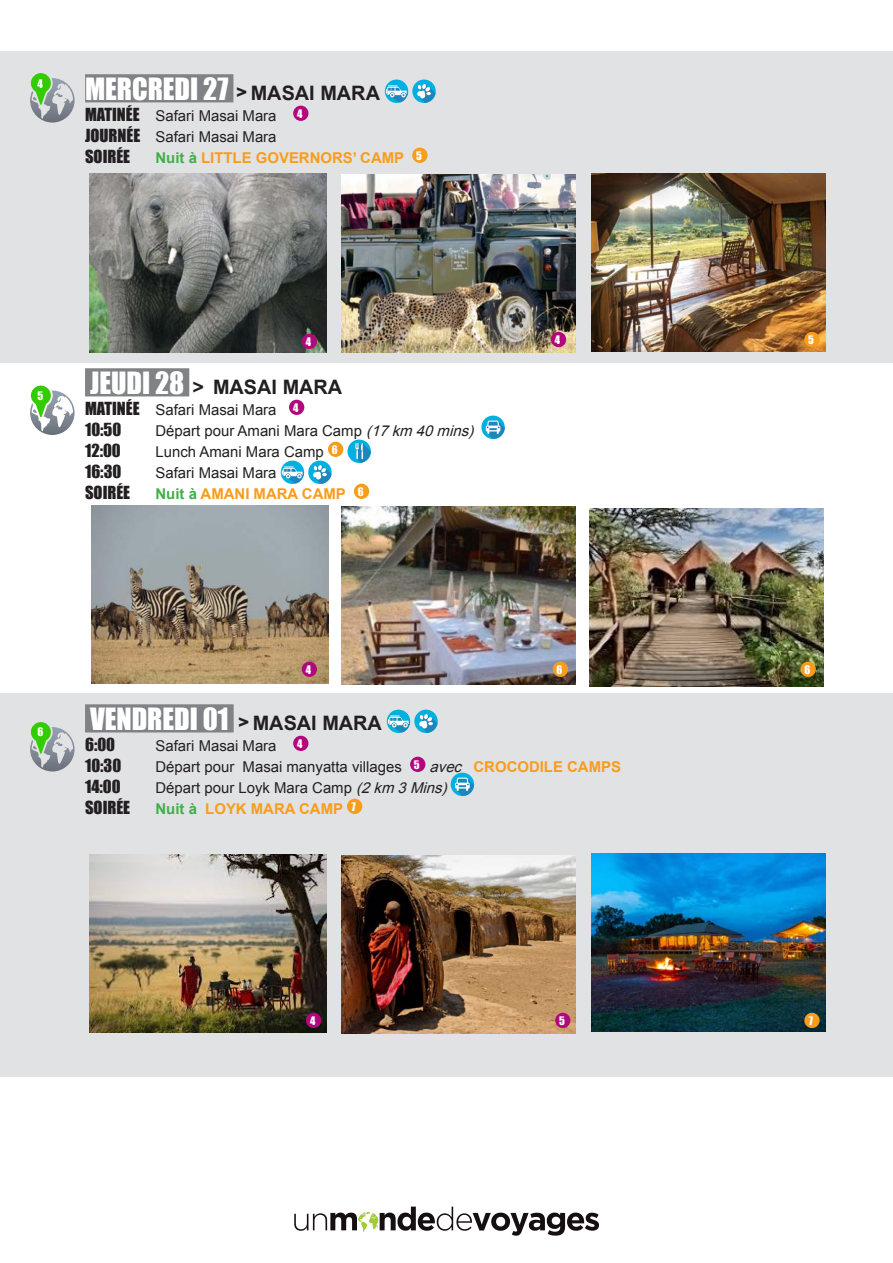
<style>
.page{position:relative;width:893px;height:1263px;background:#fff}
.page>*{position:absolute;margin:0;border:0;box-sizing:border-box;transform-origin:0 0}
.t1{font:28.2px "Impact";color:#fff}
.t2{font:700 19.95px "Arial";color:#231f20}
.t3{font:16.65px "Impact";color:#231f20}
.t4{font:14.85px "Arial";color:#231f20}
.t5{font:700 14.85px "Arial";color:#f89c1c}
.t6{font:10.8px "Impact";color:#fff}
.s1{font-size:19.95px;color:#231f20}
.s2{font-family:"Arial";font-weight:700;font-size:19.95px;color:#231f20}
.s3{font-family:"Impact";font-size:16.65px}
.s4{color:#40ae49}
.s5{font-family:"Impact";font-weight:400;font-size:28.2px;color:#fff}
.s6{font-style:italic}
.s7{font-weight:400;font-style:italic;color:#231f20}
</style>
<div class="page">
<div style="left:0;top:51px;width:893px;height:311px;background:#e1e2e4"></div>
<div style="left:0;top:693px;width:893px;height:384px;background:#e1e2e4"></div>
<div style="left:85px;top:74px;width:148px;height:28px;background:#808285"></div>
<div style="left:85px;top:368px;width:104px;height:28px;background:#808285"></div>
<div style="left:85px;top:704px;width:149px;height:28px;background:#808285"></div>
<div style="left:385px;top:80px;width:23px;height:23px;background:#00b0e0;border-radius:50%"></div>
<svg style="left:386px;top:85px;width:22px;height:17px"></svg>
<div style="left:412px;top:80px;width:24px;height:23px;background:#00b0e0;border-radius:50%"></div>
<svg style="left:417px;top:84px;width:19px;height:19px"></svg>
<div style="left:293px;top:106px;width:15px;height:15px;background:#b2087d;border-radius:50%"></div>
<div style="left:412px;top:148px;width:16px;height:15px;background:#f89c1c;border-radius:50%"></div>
<div style="left:289px;top:400px;width:15px;height:15px;background:#b2087d;border-radius:50%"></div>
<svg style="left:481px;top:416px;width:24px;height:23px"></svg>
<svg style="left:486px;top:420px;width:19px;height:19px"></svg>
<div style="left:328px;top:442px;width:15px;height:15px;background:#f89c1c;border-radius:50%"></div>
<div style="left:347px;top:440px;width:24px;height:23px;background:#00b0e0;border-radius:50%"></div>
<svg style="left:355px;top:443px;width:16px;height:20px"></svg>
<div style="left:281px;top:461px;width:23px;height:23px;background:#00b0e0;border-radius:50%"></div>
<svg style="left:282px;top:466px;width:22px;height:17px"></svg>
<div style="left:308px;top:461px;width:24px;height:23px;background:#00b0e0;border-radius:50%"></div>
<svg style="left:313px;top:465px;width:18px;height:19px"></svg>
<div style="left:354px;top:484px;width:15px;height:15px;background:#f89c1c;border-radius:50%"></div>
<div style="left:387px;top:710px;width:23px;height:23px;background:#00b0e0;border-radius:50%"></div>
<svg style="left:388px;top:715px;width:22px;height:17px"></svg>
<div style="left:414px;top:710px;width:24px;height:23px;background:#00b0e0;border-radius:50%"></div>
<svg style="left:419px;top:714px;width:18px;height:19px"></svg>
<div style="left:293px;top:736px;width:15px;height:15px;background:#b2087d;border-radius:50%"></div>
<div style="left:410px;top:757px;width:15px;height:15px;background:#b2087d;border-radius:50%"></div>
<div style="left:451px;top:773px;width:23px;height:23px;background:#00b0e0;border-radius:50%"></div>
<svg style="left:455px;top:777px;width:19px;height:19px"></svg>
<div style="left:347px;top:799px;width:15px;height:15px;background:#f89c1c;border-radius:50%"></div>
<img style="left:342px;top:175px;width:234px;height:178px">
<img style="left:342px;top:507px;width:234px;height:178px">
<img style="left:591px;top:173px;width:234px;height:178px">
<img style="left:590px;top:508px;width:234px;height:179px">
<img style="left:90px;top:174px;width:236px;height:178px">
<img style="left:92px;top:505px;width:236px;height:179px">
<div style="left:551px;top:332px;width:15px;height:15px;background:#b2087d;border-radius:50%"></div>
<div style="left:804px;top:332px;width:16px;height:15px;background:#f89c1c;border-radius:50%"></div>
<div style="left:302px;top:334px;width:15px;height:15px;background:#b2087d;border-radius:50%"></div>
<div style="left:800px;top:662px;width:16px;height:15px;background:#f89c1c;border-radius:50%"></div>
<div style="left:553px;top:662px;width:15px;height:15px;background:#f89c1c;border-radius:50%"></div>
<div style="left:302px;top:662px;width:15px;height:15px;background:#b2087d;border-radius:50%"></div>
<svg style="left:30px;top:73px;width:45px;height:50px"></svg>
<svg style="left:30px;top:386px;width:45px;height:49px"></svg>
<svg style="left:30px;top:722px;width:45px;height:49px"></svg>
<svg style="left:294px;top:1206px;width:305px;height:30px"></svg>
<img style="left:342px;top:855px;width:234px;height:178px">
<img style="left:591px;top:853px;width:234px;height:179px">
<img style="left:90px;top:854px;width:236px;height:178px">
<div style="left:804px;top:1013px;width:16px;height:15px;background:#f89c1c;border-radius:50%"></div>
<div style="left:555px;top:1013px;width:15px;height:15px;background:#b2087d;border-radius:50%"></div>
<div style="left:306px;top:1013px;width:15px;height:15px;background:#b2087d;border-radius:50%"></div>
<p class="t6" style="left:38px;top:75px;width:7px">4</p>
<p class="t1" style="left:85px;top:67px;width:296px">MERCREDI 27 <span class="s1">&gt;</span> <span class="s2">MASAI MARA</span></p>
<p class="t4" style="left:85px;top:106px;width:193px"><span class="s3">MATINÉE</span> Safari Masai Mara</p>
<p class="t6" style="left:297px;top:105px;width:7px">4</p>
<p class="t4" style="left:85px;top:127px;width:193px"><span class="s3">JOURNÉE</span> Safari Masai Mara</p>
<p class="t3" style="left:85px;top:143px;width:47px">SOIRÉE</p>
<p class="t5" style="left:156px;top:148px;width:250px"><span class="s4">Nuit à</span> LITTLE GOVERNORS’ CAMP</p>
<p class="t6" style="left:416px;top:147px;width:7px">5</p>
<p class="t6" style="left:37px;top:387px;width:7px">5</p>
<p class="t6" style="left:306px;top:333px;width:7px">4</p>
<p class="t6" style="left:555px;top:331px;width:7px">4</p>
<p class="t6" style="left:808px;top:331px;width:7px">5</p>
<p class="t2" style="left:90px;top:374px;width:254px"><span class="s5">JEUDI 28</span> &gt; MASAI MARA</p>
<p class="t4" style="left:85px;top:400px;width:193px"><span class="s3">MATINÉE</span> Safari Masai Mara</p>
<p class="t6" style="left:293px;top:399px;width:7px">4</p>
<p class="t3" style="left:85px;top:416px;width:38px">10:50</p>
<p class="t4" style="left:156px;top:421px;width:324px">Départ pour Amani Mara Camp <span class="s6">(17km 40mins)</span></p>
<p class="t3" style="left:85px;top:437px;width:37px">12:00</p>
<p class="t4" style="left:156px;top:442px;width:170px">Lunch Amani Mara Camp</p>
<p class="t6" style="left:332px;top:441px;width:7px">6</p>
<p class="t3" style="left:85px;top:458px;width:38px">16:30</p>
<p class="t4" style="left:156px;top:463px;width:123px">Safari Masai Mara</p>
<p class="t3" style="left:85px;top:479px;width:47px">SOIRÉE</p>
<p class="t5" style="left:156px;top:484px;width:192px"><span class="s4">Nuit à</span> AMANI MARA CAMP</p>
<p class="t6" style="left:358px;top:483px;width:7px">6</p>
<p class="t6" style="left:37px;top:724px;width:7px">6</p>
<p class="t6" style="left:306px;top:661px;width:7px">4</p>
<p class="t6" style="left:557px;top:661px;width:7px">6</p>
<p class="t6" style="left:804px;top:661px;width:7px">6</p>
<p class="t1" style="left:90px;top:697px;width:293px">VENDREDI 01 <span class="s1">&gt;</span> <span class="s2">MASAI MARA</span></p>
<p class="t3" style="left:85px;top:731px;width:32px">6:00</p>
<p class="t4" style="left:156px;top:736px;width:123px">Safari Masai Mara</p>
<p class="t6" style="left:297px;top:735px;width:7px">4</p>
<p class="t3" style="left:85px;top:752px;width:38px">10:30</p>
<p class="t4" style="left:156px;top:757px;width:248px">Départ pour Masai manyatta villages</p>
<p class="t6" style="left:414px;top:756px;width:7px">5</p>
<p class="t5" style="left:430px;top:757px;width:193px"><span class="s7">avec</span> CROCODILE CAMPS</p>
<p class="t3" style="left:85px;top:773px;width:37px">14:00</p>
<p class="t4" style="left:156px;top:778px;width:298px">Départ pour Loyk Mara Camp <span class="s6">(2km 3Mins)</span></p>
<p class="t3" style="left:85px;top:794px;width:47px">SOIRÉE</p>
<p class="t5" style="left:156px;top:799px;width:189px"><span class="s4">Nuit à</span> LOYK MARA CAMP</p>
<p class="t6" style="left:352px;top:798px;width:6px">7</p>
<p class="t6" style="left:310px;top:1012px;width:7px">4</p>
<p class="t6" style="left:559px;top:1012px;width:7px">5</p>
<p class="t6" style="left:809px;top:1012px;width:6px">7</p>
</div>
